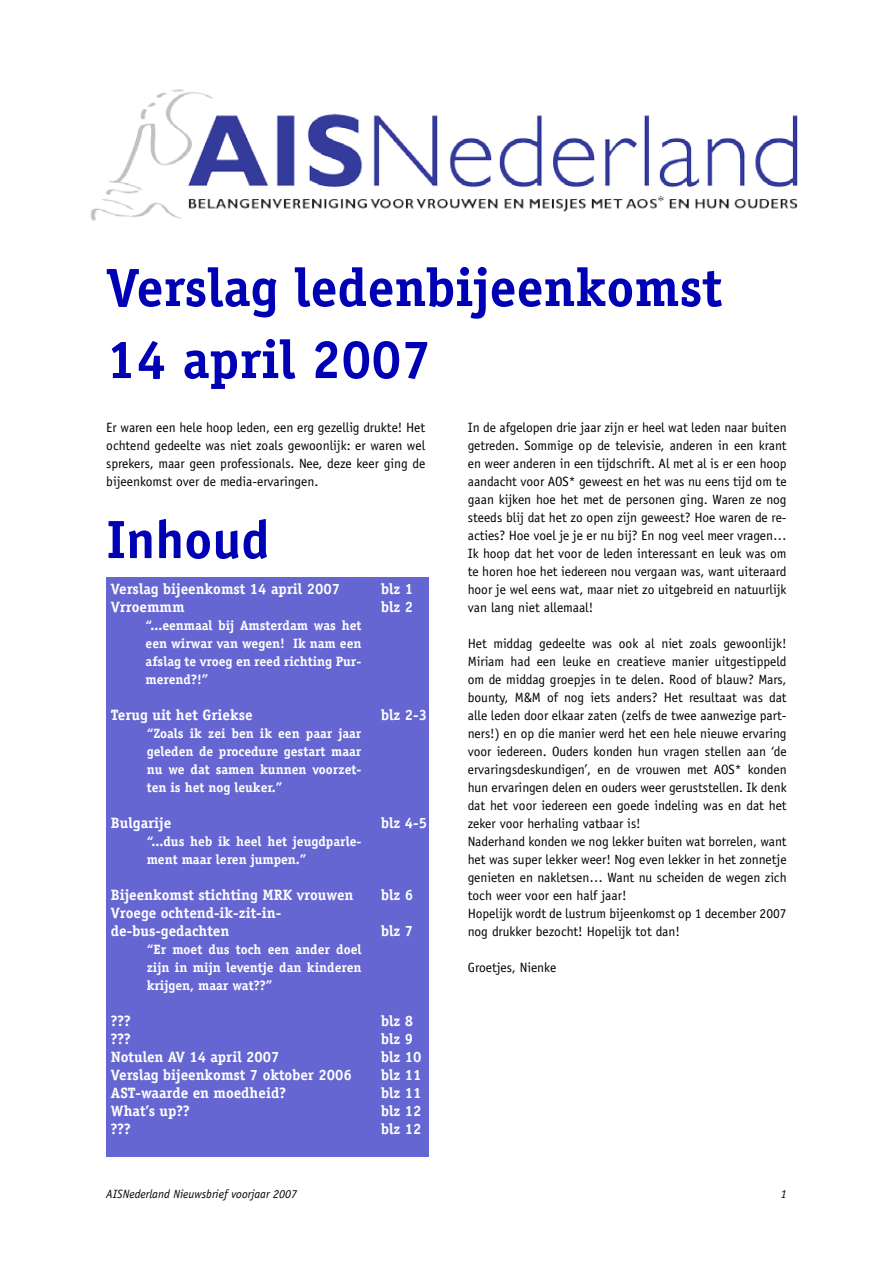
<style>
.page{position:relative;width:893px;height:1263px;background:#fff}
.page>*{position:absolute;margin:0;border:0;box-sizing:border-box;transform-origin:0 0}
.t1{font:700 54px/72px "Officina Serif";color:#0000b4}
.t2{font:700 54px "Officina Sans";color:#0000b4}
.t3{font:700 15px/18px "Officina Serif";color:#fff}
.t4{font:13.5px/18px "Officina Sans";color:#000;text-align:justify}
.t5{font:700 13.5px/18px "Officina Serif";color:#fff;text-align:justify}
.t6{font:italic 12px "Officina Sans";color:#000}
</style>
<div class="page">
<div style="left:106px;top:577px;width:323px;height:580px;background:#6666d2"></div>
<img style="left:90px;top:89px;width:708px;height:132px">
<h1 class="t1" style="left:106px;top:251px;width:618px">Verslag ledenbijeenkomst<br>14 april 2007</h1>
<p class="t4" style="left:106px;top:418px;width:320px">Er waren een hele hoop leden, een erg gezellig drukte! Het ochtend gedeelte was niet zoals gewoonlijk: er waren wel sprekers, maar geen professionals. Nee, deze keer ging de bijeenkomst over de media-ervaringen.</p>
<p class="t4" style="left:468px;top:418px;width:320px">In de afgelopen drie jaar zijn er heel wat leden naar buiten getreden. Sommige op de televisie, anderen in een krant en weer anderen in een tijdschrift. Al met al is er een hoop aandacht voor AOS* geweest en het was nu eens tijd om te gaan kijken hoe het met de personen ging. Waren ze nog steeds blij dat het zo open zijn geweest? Hoe waren de re&shy;acties? Hoe voel je je er nu bij? En nog veel meer vragen… Ik hoop dat het voor de leden interessant en leuk was om te horen hoe het iedereen nou vergaan was, want uiteraard hoor je wel eens wat, maar niet zo uitgebreid en natuurlijk van lang niet allemaal!</p>
<p class="t4" style="left:468px;top:634px;width:320px;text-align:left">Het middag gedeelte was ook al niet zoals gewoonlijk!<br>Miriam had een leuke en creatieve manier uitgestippeld om de middag groepjes in te delen. Rood of blauw? Mars, bounty, M&amp;M of nog iets anders? Het resultaat was dat alle leden door elkaar zaten (zelfs de twee aanwezige part&shy;ners!) en op die manier werd het een hele nieuwe ervaring voor iedereen. Ouders konden hun vragen stellen aan ‘de ervaringsdeskundigen’, en de vrouwen met AOS* konden hun ervaringen delen en ouders weer geruststellen. Ik denk dat het voor iedereen een goede indeling was en dat het zeker voor herhaling vatbaar is!<br>Naderhand konden we nog lekker buiten wat borrelen, want het was super lekker weer! Nog even lekker in het zonnetje genieten en nakletsen… Want nu scheiden de wegen zich toch weer voor een half jaar!<br>Hopelijk wordt de lustrum bijeenkomst op 1 december 2007 nog drukker bezocht! Hopelijk tot dan!</p>
<p class="t4" style="left:468px;top:958px;width:90px">Groetjes, Nienke</p>
<h1 class="t2" style="left:106px;top:506px;width:165px">Inhoud</h1>
<p class="t3" style="left:111px;top:580px;width:231px">Verslag bijeenkomst 14 april 2007</p>
<p class="t3" style="left:381px;top:580px;width:34px">blz 1</p>
<p class="t3" style="left:111px;top:598px;width:75px">Vrroemmm</p>
<p class="t3" style="left:381px;top:598px;width:34px">blz 2</p>
<p class="t5" style="left:146px;top:616px;width:217px">“...eenmaal bij Amsterdam was het een wirwar van wegen! Ik nam een afslag te vroeg en reed richting Pur&shy;merend?!”</p>
<p class="t3" style="left:111px;top:706px;width:143px">Terug uit het Griekse</p>
<p class="t3" style="left:381px;top:706px;width:48px">blz 2-3</p>
<p class="t5" style="left:147px;top:724px;width:216px">“Zoals ik zei ben ik een paar jaar geleden de procedure gestart maar nu we dat samen kunnen voorzet&shy;ten is het nog leuker.”</p>
<p class="t3" style="left:111px;top:814px;width:62px">Bulgarije</p>
<p class="t3" style="left:381px;top:814px;width:48px">blz 4-5</p>
<p class="t5" style="left:147px;top:832px;width:216px">“...dus heb ik heel het jeugdparle&shy;ment maar leren jumpen.”</p>
<p class="t3" style="left:111px;top:886px;width:244px">Bijeenkomst stichting MRK vrouwen</p>
<p class="t3" style="left:381px;top:886px;width:34px">blz 6</p>
<p class="t3" style="left:111px;top:904px;width:172px">Vroege ochtend-ik-zit-in&shy;de-bus-gedachten</p>
<p class="t3" style="left:381px;top:922px;width:34px">blz 7</p>
<p class="t5" style="left:147px;top:940px;width:216px">“Er moet dus toch een ander doel zijn in mijn leventje dan kinderen krijgen, maar wat??”</p>
<p class="t3" style="left:111px;top:1012px;width:21px">???</p>
<p class="t3" style="left:381px;top:1012px;width:34px">blz 8</p>
<p class="t3" style="left:111px;top:1030px;width:21px">???</p>
<p class="t3" style="left:381px;top:1030px;width:34px">blz 9</p>
<p class="t3" style="left:111px;top:1048px;width:170px">Notulen AV 14 april 2007</p>
<p class="t3" style="left:381px;top:1048px;width:42px">blz 10</p>
<p class="t3" style="left:111px;top:1066px;width:242px">Verslag bijeenkomst 7 oktober 2006</p>
<p class="t3" style="left:381px;top:1066px;width:42px">blz 11</p>
<p class="t3" style="left:111px;top:1084px;width:177px">AST-waarde en moedheid?</p>
<p class="t3" style="left:381px;top:1084px;width:42px">blz 11</p>
<p class="t3" style="left:111px;top:1102px;width:80px">What’s up??</p>
<p class="t3" style="left:381px;top:1102px;width:42px">blz 12</p>
<p class="t3" style="left:111px;top:1120px;width:21px">???</p>
<p class="t3" style="left:381px;top:1120px;width:42px">blz 12</p>
<p class="t6" style="left:106px;top:1186px;width:192px">AISNederland Nieuwsbrief voorjaar 2007</p>
</div>
